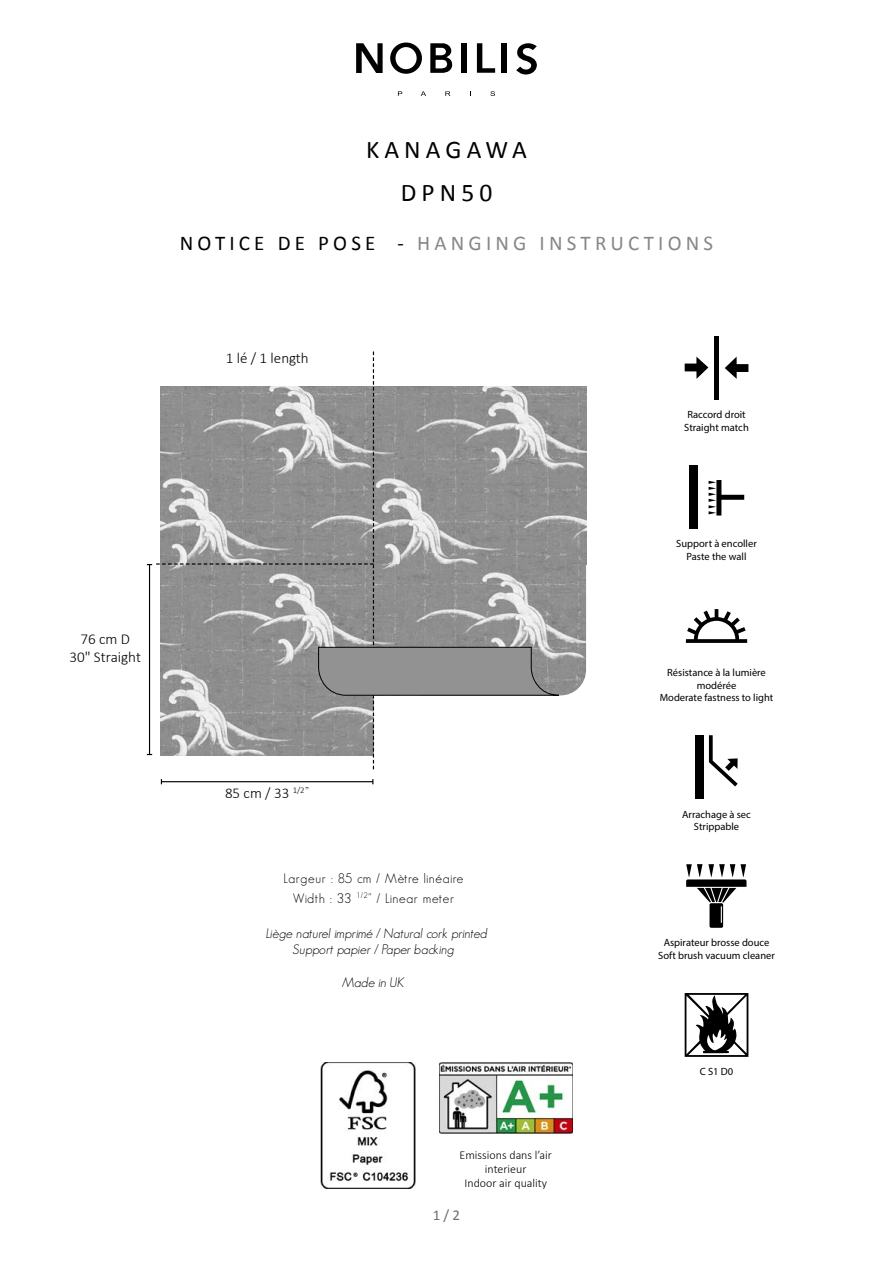
<style>
.page{position:relative;width:893px;height:1263px;background:#fff}
.page>*{position:absolute;margin:0;border:0;box-sizing:border-box;transform-origin:0 0}
.t1{font:25.5px/42.9px "Calibri";letter-spacing:.2em;color:#000;text-align:center}
.t2{font:21px "Calibri";letter-spacing:.2em;color:#878787}
.t3{font:300 15.15px/18.1px "Calibri";color:#000;text-align:center}
.t4{font:300 15px "Calibri";color:#000}
.t5{font:15px "Calibri";color:#706f6f}
.t6{font:italic 300 13.5px/16.2px "Geosans";color:#000;text-align:center}
.t7{font:300 13.5px/20px "Geosans";letter-spacing:.05em;color:#000;text-align:center}
.t8{font:300 12px/14.4px "Calibri";color:#000;text-align:center}
.t9{font:10.5px/12.6px "Myriad Pro";color:#000;text-align:center}
.s1{color:#000}
.s2{font-family:"Geosans"}
</style>
<div class="page">
<svg style="left:398px;top:91px;width:4px;height:5px"></svg>
<svg style="left:421px;top:91px;width:5px;height:5px"></svg>
<svg style="left:445px;top:91px;width:5px;height:5px"></svg>
<svg style="left:490px;top:91px;width:5px;height:5px"></svg>
<div style="left:461px;top:43px;width:6px;height:30px;background:#000"></div>
<div style="left:502px;top:43px;width:5px;height:30px;background:#000"></div>
<svg style="left:477px;top:43px;width:18px;height:30px"></svg>
<svg style="left:356px;top:43px;width:27px;height:30px"></svg>
<svg style="left:516px;top:43px;width:21px;height:32px"></svg>
<svg style="left:390px;top:43px;width:32px;height:31px"></svg>
<svg style="left:430px;top:43px;width:22px;height:30px"></svg>
<img style="left:439px;top:1062px;width:133px;height:71px">
<img style="left:321px;top:1062px;width:95px;height:126px">
<img style="left:559px;top:387px;width:27px;height:308px">
<hr style="left:161px;top:781px;width:212px;height:1px;background:#000">
<svg style="left:147px;top:351px;width:412px;height:418px"></svg>
<svg style="left:685px;top:993px;width:63px;height:64px"></svg>
<svg style="left:685px;top:357px;width:23px;height:22px"></svg>
<svg style="left:725px;top:357px;width:23px;height:22px"></svg>
<div style="left:714px;top:336px;width:5px;height:64px;background:#000"></div>
<div style="left:689px;top:465px;width:8px;height:63px;background:#000"></div>
<svg style="left:709px;top:480px;width:35px;height:35px"></svg>
<div style="left:695px;top:735px;width:9px;height:64px;background:#000"></div>
<svg style="left:709px;top:735px;width:29px;height:51px"></svg>
<svg style="left:686px;top:609px;width:61px;height:34px"></svg>
<svg style="left:686px;top:864px;width:60px;height:64px"></svg>
<h1 class="t1" style="left:366px;top:128px;width:162px">KANAGAWA<br>DPN50</h1>
<h2 class="t2" style="left:180px;top:230px;width:535px"><span class="s1">NOTICE DE POSE -</span> HANGING INSTRUCTIONS</h2>
<h3 class="t4" style="left:226px;top:349px;width:84px">1 lé / 1 length</h3>
<p class="t9" style="left:684px;top:408px;width:66px">Raccord droit<br>Straight match</p>
<h3 class="t3" style="left:69px;top:629px;width:73px">76 cm D<br>30" Straight</h3>
<h3 class="t4" style="left:225px;top:783px;width:86px">85 cm / 33 <sup>1/2</sup><span class="s2">”</span></h3>
<p class="t7" style="left:284px;top:868px;width:181px">Largeur : 85 cm / Mètre linéaire<br>Width : 33 <sup>1/2</sup>" / Linear meter</p>
<p class="t6" style="left:266px;top:925px;width:223px">Liège naturel imprimé / Natural cork printed<br>Support papier / Paper backing</p>
<p class="t6" style="left:342px;top:975px;width:64px">Made in UK</p>
<p class="t8" style="left:460px;top:1147px;width:94px">Emissions dans l’air interieur<br>Indoor air quality</p>
<h3 class="t5" style="left:433px;top:1206px;width:28px">1/2</h3>
<p class="t9" style="left:676px;top:537px;width:82px">Support à encoller<br>Paste the wall</p>
<p class="t9" style="left:660px;top:666px;width:115px">Résistance à la lumière modérée<br>Moderate fastness to light</p>
<p class="t9" style="left:682px;top:807px;width:70px">Arrachage à sec<br>Strippable</p>
<p class="t9" style="left:658px;top:936px;width:118px">Aspirateur brosse douce<br>Soft brush vacuum cleaner</p>
<p class="t9" style="left:700px;top:1065px;width:35px">C S1 D0</p>
</div>
